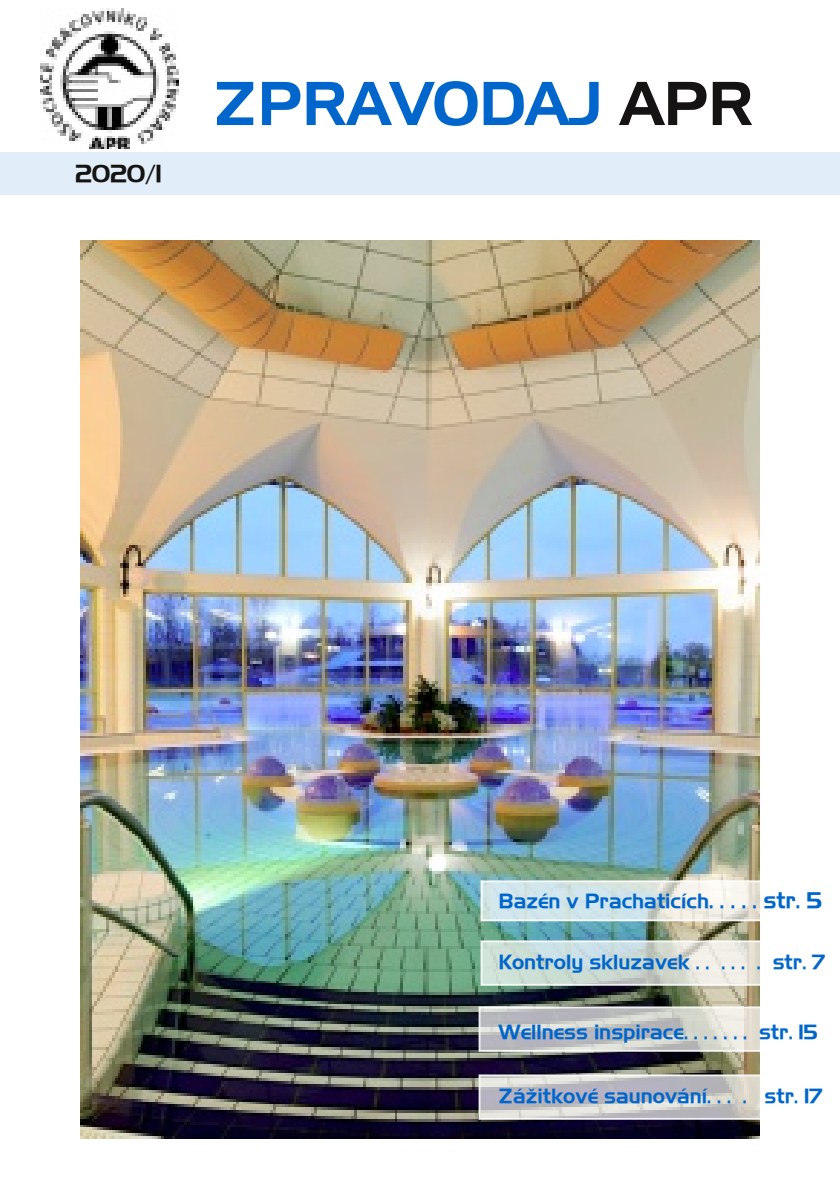
<style>
.page{position:relative;width:840px;height:1191px;background:#fff}
.page>*{position:absolute;margin:0;border:0;box-sizing:border-box;transform-origin:0 0}
.t1{font:60px "Wf 2 Pollen";color:#06c}
.t2{font:24px "Wf 2 Pollen";color:#161413}
.t3{font:20px "Wf 2 Pollen";color:#06c}
.s1{color:#161413}
.s2{font-size:22px}
</style>
<div class="page">
<div style="left:0;top:152px;width:839px;height:43px;background:#e1eefa"></div>
<img style="left:80px;top:240px;width:679px;height:899px">
<div style="left:479px;top:1007px;width:358px;height:44px;background:#fff;opacity:.7"></div>
<div style="left:478px;top:1006px;width:360px;height:46px;border:2px solid #fff"></div>
<div style="left:481px;top:881px;width:319px;height:39px;background:#fff;opacity:.7"></div>
<div style="left:480px;top:880px;width:321px;height:41px;border:2px solid #fff"></div>
<div style="left:481px;top:941px;width:358px;height:44px;background:#fff;opacity:.7"></div>
<div style="left:480px;top:940px;width:359px;height:46px;border:2px solid #fff"></div>
<div style="left:479px;top:1075px;width:358px;height:44px;background:#fff;opacity:.7"></div>
<div style="left:478px;top:1074px;width:360px;height:46px;border:2px solid #fff"></div>
<img style="left:40px;top:8px;width:138px;height:140px">
<p class="t2" style="left:75px;top:159px;width:88px">2020/1</p>
<h1 class="t1" style="left:213px;top:67px;width:541px">ZPRAVODAJ <span class="s1">APR</span></h1>
<p class="t3" style="left:498px;top:888px;width:325px">Bazén v Prachaticích<span class="s2">. . . . . str. 5</span></p>
<p class="t3" style="left:498px;top:949px;width:328px">Kontroly skluzavek . . . . . . str. 7</p>
<p class="t3" style="left:498px;top:1019px;width:320px">Wellness inspirace. . . . . . . str. 15</p>
<p class="t3" style="left:498px;top:1083px;width:325px">Zážitkové saunování. . . . str. 17</p>
</div>
